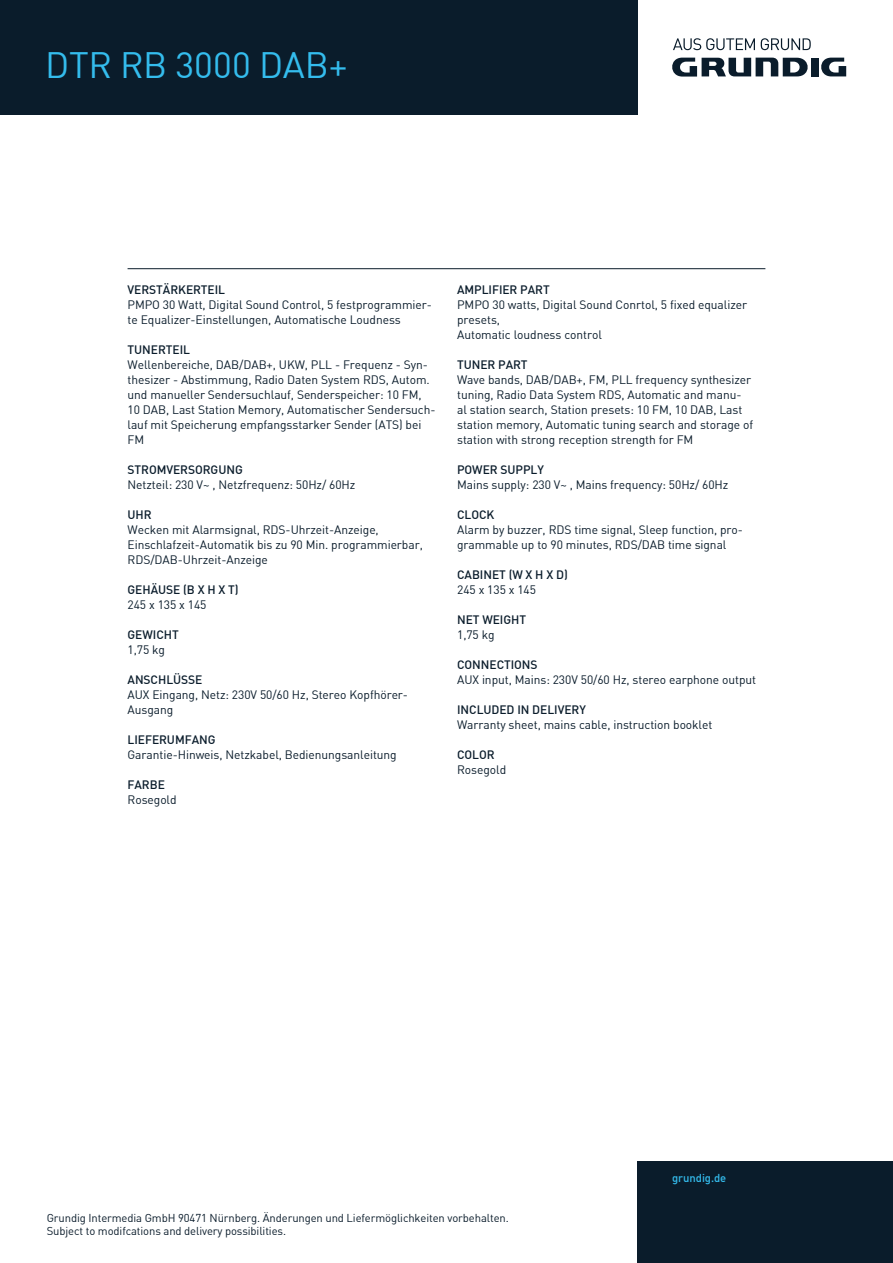
<style>
.page{position:relative;width:893px;height:1263px;background:#fff}
.page>*{position:absolute;margin:0;border:0;box-sizing:border-box;transform-origin:0 0}
._02_Product_Name_24p{font:36px "DINT";letter-spacing:-.005em;color:#34bced}
._04_Copy_Technical_8{font:12px/15px "DINT";letter-spacing:-.005em;color:#0a1c2b}
._04_Copy_Technical_8-2{font:12px "DINT Medium";letter-spacing:-.005em;color:#0a1c2b}
._07_Adress_7_5pt_Dar{font:11.25px "DINT";letter-spacing:-.01em;color:#0a1c2b}
._06_Footnote_7pt_Dar{font:11.25px "DINT Medium";letter-spacing:-.005em;color:#34bced}
</style>
<div class="page">
<div style="left:0;top:0;width:638px;height:115px;background:#0a1c2b"></div>
<div style="left:811px;top:58px;width:7px;height:18px;background:#0a1c2b"></div>
<svg style="left:672px;top:58px;width:136px;height:19px"></svg>
<svg style="left:818px;top:58px;width:28px;height:19px"></svg>
<svg style="left:673px;top:38px;width:82px;height:12px"></svg>
<svg style="left:761px;top:38px;width:50px;height:12px"></svg>
<hr style="left:128px;top:268px;width:637px;height:1px;background:#0a1c2b">
<div style="left:638px;top:1161px;width:255px;height:102px;background:#0a1c2b"></div>
<p class="_02_Product_Name_24p" style="left:45px;top:43px;width:304px">DTR RB 3000 DAB+</p>
<p class="_04_Copy_Technical_8-2" style="left:128px;top:282px;width:99px">VERSTÄRKERTEIL</p>
<p class="_04_Copy_Technical_8" style="left:128px;top:297px;width:306px">PMPO 30 Watt, Digital Sound Control, 5 festprogrammier&shy;te Equalizer-Einstellungen, Automatische Loudness</p>
<p class="_04_Copy_Technical_8-2" style="left:128px;top:342px;width:64px">TUNERTEIL</p>
<p class="_04_Copy_Technical_8" style="left:128px;top:357px;width:309px">Wellenbereiche, DAB/DAB+, UKW, PLL - Frequenz - Syn&shy;thesizer - Abstimmung, Radio Daten System RDS, Autom. und manueller Sendersuchlauf, Senderspeicher: 10 FM, 10 DAB, Last Station Memory, Automatischer Sendersuch&shy;lauf mit Speicherung empfangsstarker Sender (ATS) bei FM</p>
<p class="_04_Copy_Technical_8-2" style="left:128px;top:462px;width:117px">STROMVERSORGUNG</p>
<p class="_04_Copy_Technical_8" style="left:128px;top:477px;width:229px">Netzteil: 230 V~ , Netzfrequenz: 50Hz/ 60Hz</p>
<p class="_04_Copy_Technical_8-2" style="left:128px;top:507px;width:26px">UHR</p>
<p class="_04_Copy_Technical_8" style="left:128px;top:522px;width:253px">Wecken mit Alarmsignal, RDS-Uhrzeit-Anzeige,</p>
<p class="_04_Copy_Technical_8" style="left:128px;top:537px;width:297px">Einschlafzeit-Automatik bis zu 90 Min. programmierbar,</p>
<p class="_04_Copy_Technical_8" style="left:128px;top:552px;width:142px">RDS/DAB-Uhrzeit-Anzeige</p>
<p class="_04_Copy_Technical_8-2" style="left:128px;top:582px;width:112px">GEHÄUSE (B X H X T)</p>
<p class="_04_Copy_Technical_8" style="left:128px;top:597px;width:80px">245 x 135 x 145</p>
<p class="_04_Copy_Technical_8-2" style="left:128px;top:627px;width:53px">GEWICHT</p>
<p class="_04_Copy_Technical_8" style="left:128px;top:642px;width:39px">1,75 kg</p>
<p class="_04_Copy_Technical_8-2" style="left:128px;top:672px;width:76px">ANSCHLÜSSE</p>
<p class="_04_Copy_Technical_8" style="left:128px;top:687px;width:282px">AUX Eingang, Netz: 230V 50/60 Hz, Stereo Kopfhörer-<br>Ausgang</p>
<p class="_04_Copy_Technical_8-2" style="left:128px;top:732px;width:89px">LIEFERUMFANG</p>
<p class="_04_Copy_Technical_8" style="left:128px;top:747px;width:271px">Garantie-Hinweis, Netzkabel, Bedienungsanleitung</p>
<p class="_04_Copy_Technical_8-2" style="left:128px;top:777px;width:39px">FARBE</p>
<p class="_04_Copy_Technical_8" style="left:128px;top:792px;width:51px">Rosegold</p>
<p class="_04_Copy_Technical_8-2" style="left:457px;top:282px;width:94px">AMPLIFIER PART</p>
<p class="_04_Copy_Technical_8" style="left:457px;top:297px;width:292px">PMPO 30 watts, Digital Sound Conrtol, 5 fixed equalizer presets,</p>
<p class="_04_Copy_Technical_8" style="left:457px;top:327px;width:146px">Automatic loudness control</p>
<p class="_04_Copy_Technical_8-2" style="left:457px;top:357px;width:72px">TUNER PART</p>
<p class="_04_Copy_Technical_8" style="left:457px;top:372px;width:298px">Wave bands, DAB/DAB+, FM, PLL frequency synthesizer tuning, Radio Data System RDS, Automatic and manu&shy;al station search, Station presets: 10 FM, 10 DAB, Last station memory, Automatic tuning search and storage of station with strong reception strength for FM</p>
<p class="_04_Copy_Technical_8-2" style="left:457px;top:462px;width:88px">POWER SUPPLY</p>
<p class="_04_Copy_Technical_8" style="left:457px;top:477px;width:273px">Mains supply: 230 V~ , Mains frequency: 50Hz/ 60Hz</p>
<p class="_04_Copy_Technical_8-2" style="left:457px;top:507px;width:39px">CLOCK</p>
<p class="_04_Copy_Technical_8" style="left:457px;top:522px;width:287px">Alarm by buzzer, RDS time signal, Sleep function, pro&shy;grammable up to 90 minutes, RDS/DAB time signal</p>
<p class="_04_Copy_Technical_8-2" style="left:457px;top:567px;width:112px">CABINET (W X H X D)</p>
<p class="_04_Copy_Technical_8" style="left:457px;top:582px;width:80px">245 x 135 x 145</p>
<p class="_04_Copy_Technical_8-2" style="left:457px;top:612px;width:70px">NET WEIGHT</p>
<p class="_04_Copy_Technical_8" style="left:457px;top:627px;width:39px">1,75 kg</p>
<p class="_04_Copy_Technical_8-2" style="left:457px;top:657px;width:82px">CONNECTIONS</p>
<p class="_04_Copy_Technical_8" style="left:457px;top:672px;width:301px">AUX input, Mains: 230V 50/60 Hz, stereo earphone output</p>
<p class="_04_Copy_Technical_8-2" style="left:457px;top:702px;width:130px">INCLUDED IN DELIVERY</p>
<p class="_04_Copy_Technical_8" style="left:457px;top:717px;width:257px">Warranty sheet, mains cable, instruction booklet</p>
<p class="_04_Copy_Technical_8-2" style="left:457px;top:747px;width:39px">COLOR</p>
<p class="_04_Copy_Technical_8" style="left:457px;top:762px;width:51px">Rosegold</p>
<p class="_06_Footnote_7pt_Dar" style="left:672px;top:1171px;width:56px">grundig.de</p>
<p class="_07_Adress_7_5pt_Dar" style="left:47px;top:1211px;width:463px">Grundig Intermedia GmbH 90471 Nürnberg. Änderungen und Liefermöglichkeiten vorbehalten.</p>
<p class="_07_Adress_7_5pt_Dar" style="left:47px;top:1223px;width:241px">Subject to modifcations and delivery possibilities.</p>
</div>
